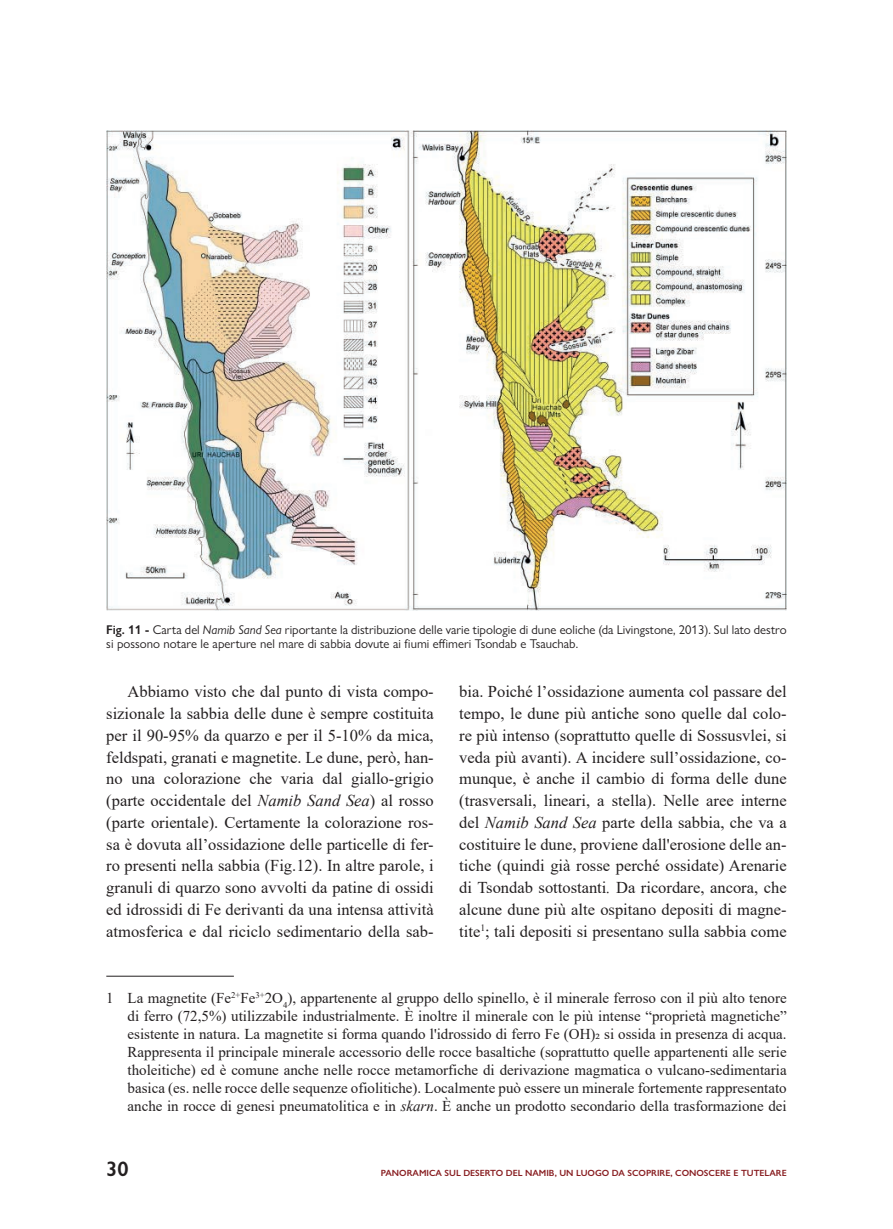
<style>
.page{position:relative;width:893px;height:1229px;background:#fff}
.page>*{position:absolute;margin:0;border:0;box-sizing:border-box;transform-origin:0 0}
.t1{font:600 21px "Gill Sans Nova";color:#231f20}
.t2{font:16.5px/21.8px "Times New Roman";color:#231f20;text-align:justify}
.t3{font:15px/18px "Times New Roman";color:#231f20;text-align:justify}
.t4{font:12.75px/14.4px "Gill Sans Nova";color:#231f20}
.t5{font:600 9px "Gill Sans Nova";color:#891f22}
.s1{font-weight:600}
.s2{font-style:italic}
</style>
<div class="page">
<hr style="left:106px;top:976px;width:128px;height:1px;background:#231f20">
<img style="left:106px;top:130px;width:681px;height:480px">
<p class="t4" style="left:106px;top:622px;width:682px"><span class="s1">Fig. 11 -</span> Carta del <span class="s2">Namib Sand Sea</span> riportante la distribuzione delle varie tipologie di dune eoliche (da Livingstone, 2013). Sul lato destro si possono notare le aperture nel mare di sabbia dovute ai fiumi effimeri Tsondab e Tsauchab.</p>
<p class="t2" style="left:106px;top:680px;width:329px;text-indent:21px">Abbiamo visto che dal punto di vista compo&shy;sizionale la sabbia delle dune è sempre costituita per il 90-95% da quarzo e per il 5-10% da mica, feldspati, granati e magnetite. Le dune, però, han&shy;no una colorazione che varia dal giallo-grigio (parte occidentale del <span class="s2">Namib Sand Sea</span>) al rosso (parte orientale). Certamente la colorazione ros&shy;sa è dovuta all’ossidazione delle particelle di fer&shy;ro presenti nella sabbia (Fig.12). In altre parole, i granuli di quarzo sono avvolti da patine di ossidi ed idrossidi di Fe derivanti da una intensa attività atmosferica e dal riciclo sedimentario della sab-</p>
<p class="t2" style="left:459px;top:680px;width:329px">bia. Poiché l’ossidazione aumenta col passare del tempo, le dune più antiche sono quelle dal colo&shy;re più intenso (soprattutto quelle di Sossusvlei, si veda più avanti). A incidere sull’ossidazione, co&shy;munque, è anche il cambio di forma delle dune (trasversali, lineari, a stella). Nelle aree interne del <span class="s2">Namib Sand Sea</span> parte della sabbia, che va a costituire le dune, proviene dall'erosione delle an&shy;tiche (quindi già rosse perché ossidate) Arenarie di Tsondab sottostanti<span class="s2">.</span> Da ricordare, ancora, che alcune dune più alte ospitano depositi di magne&shy;tite<sup>1</sup>; tali depositi si presentano sulla sabbia come</p>
<p class="t3" style="left:128px;top:988px;width:661px;text-indent:-21px">1 La magnetite (Fe<sup>2+</sup>Fe<sup>3+</sup>2O<sub>4</sub>), appartenente al gruppo dello spinello, è il minerale ferroso con il più alto tenore di ferro (72,5%) utilizzabile industrialmente. È inoltre il minerale con le più intense “proprietà magnetiche” esistente in natura. La magnetite si forma quando l'idrossido di ferro Fe (OH)₂ si ossida in presenza di acqua.<br>Rappresenta il principale minerale accessorio delle rocce basaltiche (soprattutto quelle appartenenti alle serie tholeitiche) ed è comune anche nelle rocce metamorfiche di derivazione magmatica o vulcano-sedimentaria basica (es. nelle rocce delle sequenze ofiolitiche). Localmente può essere un minerale fortemente rappresentato anche in rocce di genesi pneumatolitica e in <span class="s2">skarn</span>. È anche un prodotto secondario della trasformazione dei</p>
<p class="t1" style="left:106px;top:1156px;width:24px">30</p>
<p class="t5" style="left:381px;top:1167px;width:407px">PANORAMICA SUL DESERTO DEL NAMIB, UN LUOGO DA SCOPRIRE, CONOSCERE E TUTELARE</p>
</div>
